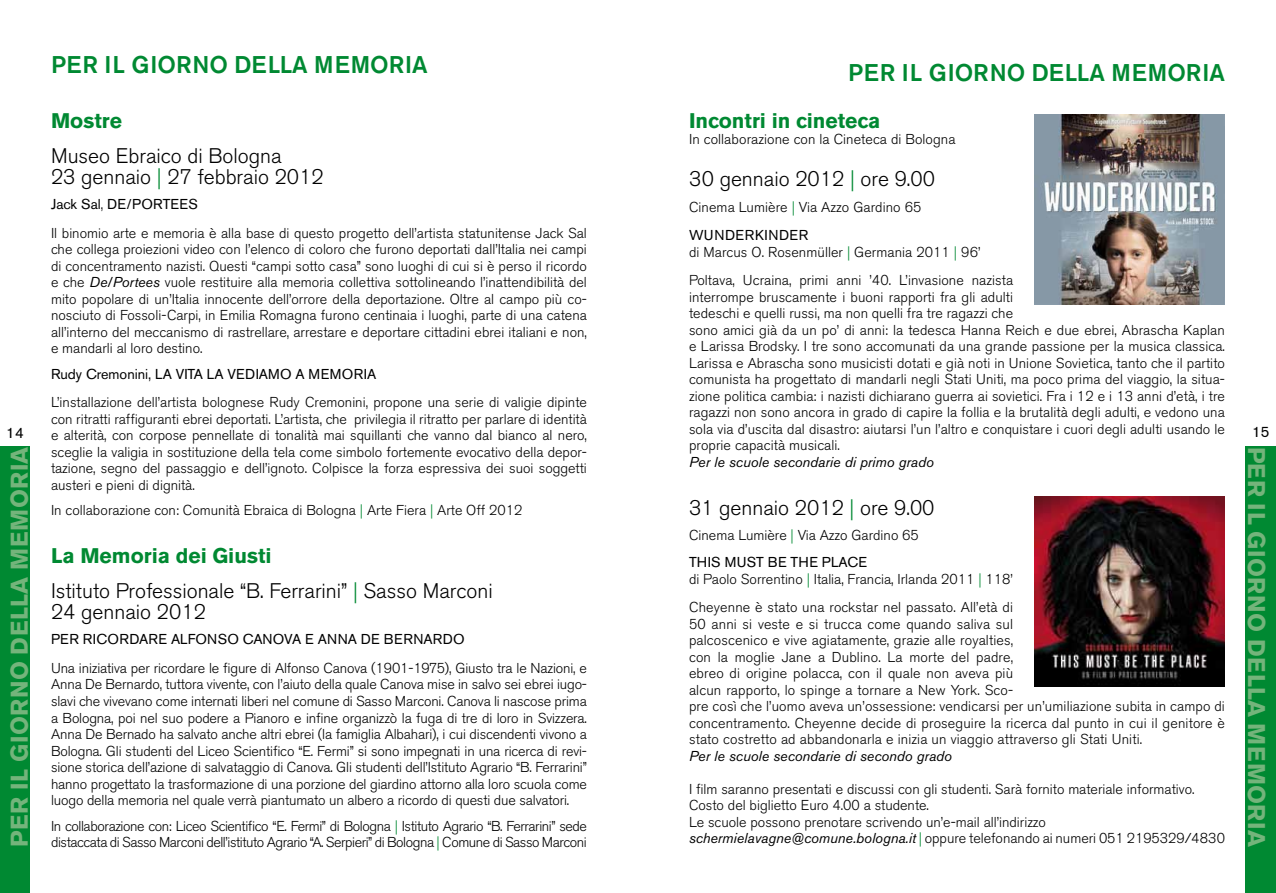
<style>
.page{position:relative;width:1276px;height:893px;background:#fff}
.page>*{position:absolute;margin:0;border:0;box-sizing:border-box;transform-origin:0 0}
.t1{font:500 24px "Akzidenz Grotesk BE";letter-spacing:.01em;color:#008932}
.t2{font:700 24px "Akzidenz Grotesk BE";letter-spacing:.03em;color:#74b47b}
.t3{font:300 21px/21px "Akzidenz Grotesk BE";color:#000}
.t4{font:700 21px "Akzidenz Grotesk BE";color:#008932}
.t5{font:15px "Akzidenz Grotesk BE";color:#000}
.t6{font:300 14.25px/16.5px "Akzidenz Grotesk BE";letter-spacing:.005em;color:#000}
.t7{font:300 14.25px/16.5px "Akzidenz Grotesk BE";letter-spacing:-.03em;color:#000}
.t8{font:italic 14.25px "Akzidenz Grotesk BE";color:#000}
.t9{font:14.25px "Akzidenz Grotesk BE";letter-spacing:.02em;color:#000}
.t10{font:14.25px "Akzidenz Grotesk BE";color:#000}
.s1{color:#008932}
.s2{font-weight:400}
.s3{font-weight:400;font-style:italic}
.s4{font-weight:700;color:#008932}
</style>
<div class="page">
<div style="left:1246px;top:447px;width:30px;height:446px;background:#008932"></div>
<div style="left:0;top:446px;width:30px;height:447px;background:#008932"></div>
<img style="left:1034px;top:496px;width:191px;height:191px">
<img style="left:1034px;top:114px;width:191px;height:191px">
<h1 class="t1" style="left:51px;top:50px;width:378px">PER IL GIORNO DELLA MEMORIA</h1>
<h1 class="t1" style="left:848px;top:58px;width:378px">PER IL GIORNO DELLA MEMORIA</h1>
<h2 class="t4" style="left:689px;top:108px;width:193px">Incontri in cineteca</h2>
<p class="t6" style="left:689px;top:131px;width:268px">In collaborazione con la Cineteca di Bologna</p>
<h2 class="t3" style="left:689px;top:169px;width:247px">30 gennaio 2012 <span class="s1">|</span> ore 9.00</h2>
<p class="t6" style="left:689px;top:193px;width:234px;line-height:28.5px">Cinema Lumière <span class="s1">|</span> Via Azzo Gardino 65<br><span class="s2">WUNDERKINDER</span></p>
<p class="t6" style="left:689px;top:238px;width:325px;line-height:28.5px">di Marcus O. Rosenmüller <span class="s1">|</span> Germania 2011 <span class="s1">|</span> 96’<br>Poltava, Ucraina, primi anni ’40. L’invasione nazista</p>
<p class="t6" style="left:689px;top:289px;width:537px">interrompe bruscamente i buoni rapporti fra gli adulti<br>tedeschi e quelli russi, ma non quelli fra tre ragazzi che<br>sono amici già da un po’ di anni: la tedesca Hanna Reich e due ebrei, Abrascha Kaplan e Larissa Brodsky. I tre sono accomunati da una grande passione per la musica classica.<br>Larissa e Abrascha sono musicisti dotati e già noti in Unione Sovietica, tanto che il partito comunista ha progettato di mandarli negli Stati Uniti, ma poco prima del viaggio, la situa&shy;zione politica cambia: i nazisti dichiarano guerra ai sovietici. Fra i 12 e i 13 anni d’età, i tre ragazzi non sono ancora in grado di capire la follia e la brutalità degli adulti, e vedono una sola via d’uscita dal disastro: aiutarsi l’un l’altro e conquistare i cuori degli adulti usando le proprie capacità musicali.</p>
<p class="t8" style="left:689px;top:453px;width:246px">Per le scuole secondarie di primo grado</p>
<h2 class="t3" style="left:689px;top:497px;width:247px">31 gennaio 2012 <span class="s1">|</span> ore 9.00</h2>
<p class="t6" style="left:689px;top:522px;width:231px;line-height:27px">Cinema Lumière <span class="s1">|</span> Via Azzo Gardino 65<br><span class="s2">THIS MUST BE THE PLACE</span></p>
<p class="t6" style="left:689px;top:565px;width:326px;line-height:28.5px">di Paolo Sorrentino <span class="s1">|</span> Italia, Francia, Irlanda 2011 <span class="s1">|</span> 118’<br>Cheyenne è stato una rockstar nel passato. All’età di</p>
<p class="t6" style="left:689px;top:616px;width:537px">50 anni si veste e si trucca come quando saliva sul<br>palcoscenico e vive agiatamente, grazie alle royalties,<br>con la moglie Jane a Dublino. La morte del padre,<br>ebreo di origine polacca, con il quale non aveva più<br>alcun rapporto, lo spinge a tornare a New York. Sco-<br>pre così che l’uomo aveva un’ossessione: vendicarsi per un’umiliazione subita in campo di concentramento. Cheyenne decide di proseguire la ricerca dal punto in cui il genitore è stato costretto ad abbandonarla e inizia un viaggio attraverso gli Stati Uniti.</p>
<p class="t8" style="left:689px;top:747px;width:264px">Per le scuole secondarie di secondo grado</p>
<p class="t6" style="left:689px;top:781px;width:507px">I film saranno presentati e discussi con gli studenti. Sarà fornito materiale informativo.<br>Costo del biglietto Euro 4.00 a studente.<br>Le scuole possono prenotare scrivendo un’e-mail all’indirizzo</p>
<h2 class="t4" style="left:51px;top:109px;width:72px">Mostre</h2>
<h2 class="t3" style="left:51px;top:146px;width:274px">Museo Ebraico di Bologna<br>23 gennaio <span class="s1">|</span> 27 febbraio 2012</h2>
<p class="t6" style="left:51px;top:191px;width:537px;line-height:28.5px"><span class="s2">Jack Sal</span>, <span class="s2">DE/PORTEES<br></span>Il binomio arte e memoria è alla base di questo progetto dell’artista statunitense Jack Sal</p>
<p class="t6" style="left:51px;top:242px;width:537px;text-align:justify">che collega proiezioni video con l’elenco di coloro che furono deportati dall’Italia nei campi di concentramento nazisti. Questi “campi sotto casa” sono luoghi di cui si è perso il ricordo e che <span class="s3">De/Portees</span> vuole restituire alla memoria collettiva sottolineando l’inattendibilità del mito popolare di un’Italia innocente dell’orrore della deportazione. Oltre al campo più co&shy;nosciuto di Fossoli-Carpi, in Emilia Romagna furono centinaia i luoghi, parte di una catena all’interno del meccanismo di rastrellare, arrestare e deportare cittadini ebrei italiani e non, e mandarli al loro destino.</p>
<p class="t10" style="left:51px;top:365px;width:327px">Rudy Cremonini, LA VITA LA VEDIAMO A MEMORIA</p>
<p class="t6" style="left:51px;top:395px;width:537px;text-align:justify">L’installazione dell’artista bolognese Rudy Cremonini, propone una serie di valigie dipinte con ritratti raffiguranti ebrei deportati. L’artista, che privilegia il ritratto per parlare di identità e alterità, con corpose pennellate di tonalità mai squillanti che vanno dal bianco al nero, sceglie la valigia in sostituzione della tela come simbolo fortemente evocativo della depor&shy;tazione, segno del passaggio e dell’ignoto. Colpisce la forza espressiva dei suoi soggetti austeri e pieni di dignità.</p>
<p class="t6" style="left:51px;top:503px;width:473px">In collaborazione con: Comunità Ebraica di Bologna <span class="s1">|</span> Arte Fiera <span class="s1">|</span> Arte Off 2012</p>
<h2 class="t3" style="left:51px;top:539px;width:443px;line-height:34.5px"><span class="s4">La Memoria dei Giusti<br></span>Istituto Professionale “B. Ferrarini” <span class="s1">|</span> Sasso Marconi</h2>
<h2 class="t3" style="left:51px;top:602px;width:156px">24 gennaio 2012</h2>
<p class="t9" style="left:51px;top:631px;width:415px">PER RICORDARE ALFONSO CANOVA E ANNA DE BERNARDO</p>
<p class="t6" style="left:51px;top:660px;width:537px;text-align:justify">Una iniziativa per ricordare le figure di Alfonso Canova (1901-1975), Giusto tra le Nazioni, e Anna De Bernardo, tuttora vivente, con l’aiuto della quale Canova mise in salvo sei ebrei iugo&shy;slavi che vivevano come internati liberi nel comune di Sasso Marconi. Canova li nascose prima a Bologna, poi nel suo podere a Pianoro e infine organizzò la fuga di tre di loro in Svizzera.<br>Anna De Bernado ha salvato anche altri ebrei (la famiglia Albahari), i cui discendenti vivono a Bologna. Gli studenti del Liceo Scientifico “E. Fermi” si sono impegnati in una ricerca di revi&shy;sione storica dell’azione di salvataggio di Canova. Gli studenti dell’Istituto Agrario “B. Ferrarini” hanno progettato la trasformazione di una porzione del giardino attorno alla loro scuola come luogo della memoria nel quale verrà piantumato un albero a ricordo di questi due salvatori.</p>
<p class="t7" style="left:51px;top:818px;width:537px">In collaborazione con: Liceo Scientifico “E. Fermi” di Bologna <span class="s1">|</span> Istituto Agrario “B. Ferrarini” sede distaccata di Sasso Marconi dell’istituto Agrario “A. Serpieri” di Bologna <span class="s1">|</span> Comune di Sasso Marconi</p>
<p class="t5" style="left:6px;top:424px;width:19px">14</p>
<p class="t5" style="left:1252px;top:423px;width:19px">15</p>
<h1 class="t2" style="left:6px;top:847px;width:402px;rotate:-90deg">PER IL GIORNO DELLA MEMORIA</h1>
<h1 class="t2" style="left:1270px;top:447px;width:402px;rotate:90deg">PER IL GIORNO DELLA MEMORIA</h1>
<p class="t6" style="left:689px;top:830px;width:537px"><span class="s3">schermielavagne@comune.bologna.it</span> <span class="s1">|</span> oppure telefonando ai numeri 051 2195329/4830</p>
</div>
